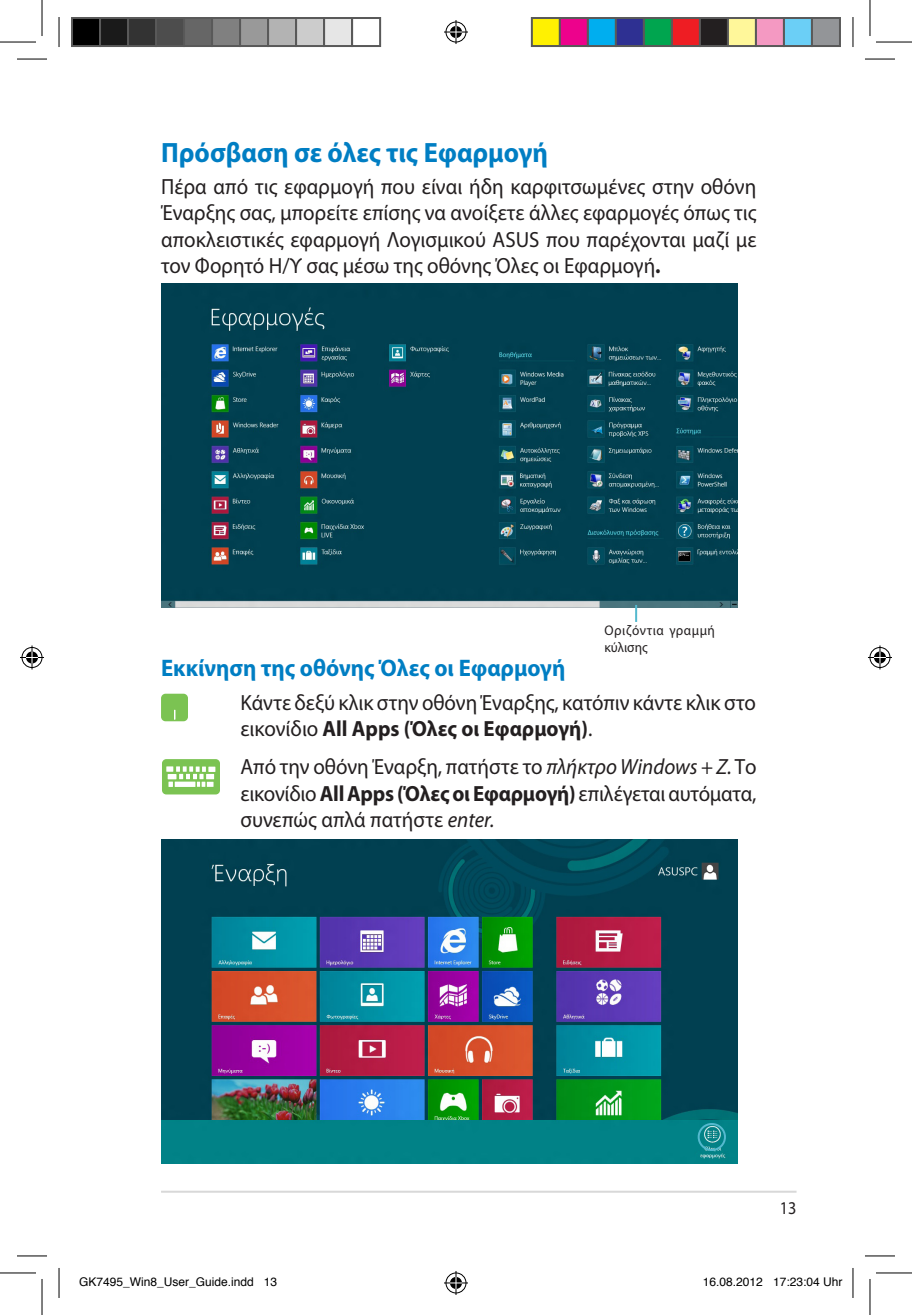
<style>
.page{position:relative;width:912px;height:1315px;background:#fff}
.page>*{position:absolute;margin:0;border:0;box-sizing:border-box;transform-origin:0 0}
.Heading_2{font:700 28px "Myriad Pro";color:#007ec3;scale:.95 1}
.Heading_3{font:700 24px "Myriad Pro";color:#007ec3;scale:.95 1}
.Body_Text{font:22px/26.4px "Myriad Pro";color:#231f20;text-align:justify;scale:.95 1}
.List{font:22px/26.4px "Myriad Pro";color:#231f20;scale:.95 1}
.t1{font:18px "Myriad Pro";color:#231f20;scale:.9 1}
.Figure_Label{font:14px/16.8px "Myriad Pro";letter-spacing:.045em;color:#231f20;scale:.95 1}
.t2{font:12px "Helvetica";color:#000}
.s1{font-weight:700}
.s2{font-style:italic}
</style>
<div class="page">
<hr style="left:161px;top:1190px;width:635px;height:2px;background:#d8d8d8">
<img style="left:161px;top:283px;width:576px;height:324px">
<svg style="left:635px;top:605px;width:2px;height:17px"></svg>
<div style="left:161px;top:693px;width:27px;height:28px;background:#7bc352;border-radius:4px"></div>
<div style="left:163px;top:759px;width:56px;height:34px;background:#7bc352;border-radius:4px"></div>
<div style="left:162px;top:759px;width:58px;height:35px;border:2px solid #7bc352;border-radius:4px"></div>
<div style="left:208px;top:766px;width:7px;height:6px;background:#fff"></div>
<svg style="left:166px;top:766px;width:47px;height:20px"></svg>
<img style="left:161px;top:839px;width:576px;height:324px">
<div style="left:697px;top:1122px;width:29px;height:28px;border:2px solid #54b9ce;border-radius:50%"></div>
<hr style="left:17px;top:59px;width:30px;height:1px;background:#000">
<hr style="left:865px;top:59px;width:30px;height:1px;background:#000">
<hr style="left:17px;top:1255px;width:30px;height:1px;background:#000">
<hr style="left:865px;top:1255px;width:30px;height:1px;background:#000">
<hr style="left:59px;top:17px;width:1px;height:30px;background:#000">
<hr style="left:59px;top:1267px;width:1px;height:30px;background:#000">
<hr style="left:852px;top:17px;width:1px;height:30px;background:#000">
<hr style="left:852px;top:1267px;width:1px;height:30px;background:#000">
<hr style="left:0;top:42px;width:36px;height:1px;background:#000">
<hr style="left:876px;top:42px;width:36px;height:1px;background:#000">
<hr style="left:0;top:1272px;width:36px;height:1px;background:#000">
<hr style="left:876px;top:1272px;width:36px;height:1px;background:#000">
<hr style="left:42px;top:0;width:1px;height:36px;background:#000">
<hr style="left:42px;top:1278px;width:1px;height:36px;background:#000">
<hr style="left:869px;top:0;width:1px;height:36px;background:#000">
<hr style="left:869px;top:1278px;width:1px;height:36px;background:#000">
<svg style="left:444px;top:20px;width:24px;height:24px"></svg>
<svg style="left:444px;top:1271px;width:24px;height:23px"></svg>
<svg style="left:20px;top:645px;width:24px;height:24px"></svg>
<svg style="left:868px;top:645px;width:24px;height:24px"></svg>
<div style="left:72px;top:18px;width:28px;height:28px;background:#000"></div>
<div style="left:71px;top:17px;width:30px;height:30px;border:2px solid #595959"></div>
<div style="left:100px;top:18px;width:28px;height:28px;background:#1a1a1a"></div>
<div style="left:99px;top:17px;width:30px;height:30px;border:2px solid #595959"></div>
<div style="left:128px;top:18px;width:28px;height:28px;background:#333"></div>
<div style="left:127px;top:17px;width:30px;height:30px;border:2px solid #595959"></div>
<div style="left:156px;top:18px;width:28px;height:28px;background:#4d4d4d"></div>
<div style="left:155px;top:17px;width:30px;height:30px;border:2px solid #595959"></div>
<div style="left:184px;top:18px;width:28px;height:28px;background:#666"></div>
<div style="left:183px;top:17px;width:30px;height:30px;border:2px solid #595959"></div>
<div style="left:212px;top:18px;width:28px;height:28px;background:#808080"></div>
<div style="left:211px;top:17px;width:30px;height:30px;border:2px solid #595959"></div>
<div style="left:240px;top:18px;width:28px;height:28px;background:#999"></div>
<div style="left:239px;top:17px;width:30px;height:30px;border:2px solid #595959"></div>
<div style="left:268px;top:18px;width:28px;height:28px;background:#b3b3b3"></div>
<div style="left:267px;top:17px;width:30px;height:30px;border:2px solid #595959"></div>
<div style="left:296px;top:18px;width:28px;height:28px;background:#ccc"></div>
<div style="left:295px;top:17px;width:30px;height:30px;border:2px solid #595959"></div>
<div style="left:324px;top:18px;width:28px;height:28px;background:#e6e6e6"></div>
<div style="left:323px;top:17px;width:30px;height:30px;border:2px solid #595959"></div>
<div style="left:351px;top:17px;width:30px;height:30px;border:2px solid #595959"></div>
<div style="left:532px;top:18px;width:28px;height:28px;background:#fff101"></div>
<div style="left:531px;top:17px;width:30px;height:30px;border:2px solid #595959"></div>
<div style="left:560px;top:18px;width:28px;height:28px;background:#ed028c"></div>
<div style="left:559px;top:17px;width:30px;height:30px;border:2px solid #595959"></div>
<div style="left:588px;top:18px;width:28px;height:28px;background:#00aeef"></div>
<div style="left:587px;top:17px;width:30px;height:30px;border:2px solid #595959"></div>
<div style="left:616px;top:18px;width:28px;height:28px;background:#2e3092"></div>
<div style="left:615px;top:17px;width:30px;height:30px;border:2px solid #595959"></div>
<div style="left:644px;top:18px;width:28px;height:28px;background:#00a54f"></div>
<div style="left:643px;top:17px;width:30px;height:30px;border:2px solid #595959"></div>
<div style="left:672px;top:18px;width:28px;height:28px;background:#ee1d23"></div>
<div style="left:671px;top:17px;width:30px;height:30px;border:2px solid #595959"></div>
<div style="left:700px;top:18px;width:28px;height:28px;background:#231f20"></div>
<div style="left:699px;top:17px;width:30px;height:30px;border:2px solid #595959"></div>
<div style="left:728px;top:18px;width:28px;height:28px;background:#fff79a"></div>
<div style="left:727px;top:17px;width:30px;height:30px;border:2px solid #595959"></div>
<div style="left:756px;top:18px;width:28px;height:28px;background:#f499c2"></div>
<div style="left:755px;top:17px;width:30px;height:30px;border:2px solid #595959"></div>
<div style="left:784px;top:18px;width:28px;height:28px;background:#6bcff6"></div>
<div style="left:783px;top:17px;width:30px;height:30px;border:2px solid #595959"></div>
<div style="left:812px;top:18px;width:28px;height:28px;background:#939598"></div>
<div style="left:811px;top:17px;width:30px;height:30px;border:2px solid #595959"></div>
<p class="Heading_2" style="left:161px;top:134px;width:409px">Πρόσβαση σε όλες τις εφαρμογή</p>
<p class="Body_Text" style="left:161px;top:173px;width:628px">Πέρα από τις εφαρμογή που είναι ήδη καρφιτσωμένες στην οθόνη Έναρξης σας, μπορείτε επίσης να ανοίξετε άλλες εφαρμογές όπως τις αποκλειστικές εφαρμογή Λογισμικού ASUS που παρέχονται μαζί με τον Φορητό Η/Υ σας μέσω της οθόνης Όλες οι εφαρμογή<span class="s1">.</span></p>
<p class="Heading_3" style="left:161px;top:652px;width:427px">Εκκίνηση της οθόνης Όλες οι εφαρμογή</p>
<p class="Figure_Label" style="left:604px;top:622px;width:118px">Οριζόντια γραμμή κύλισης</p>
<p class="List" style="left:240px;top:689px;width:544px">Κάντε δεξύ κλικ στην οθόνη Έναρξης, κατόπιν κάντε κλικ στο εικονίδιο <span class="s1">All Apps (Όλες οι εφαρμογή)</span>.</p>
<p class="List" style="left:240px;top:753px;width:545px;text-align:justify">Από την οθόνη Έναρξη, πατήστε το <span class="s2">πλήκτρο Windows + Z.</span> Το εικονίδιο <span class="s1">All Apps (Όλες οι εφαρμογή)</span> επιλέγεται αυτόματα, συνεπώς απλά πατήστε <span class="s2">enter.</span></p>
<p class="t1" style="left:780px;top:1196px;width:18px">13</p>
<p class="t2" style="left:79px;top:1271px;width:200px">GK7495_Win8_User_Guide.indd 13</p>
<p class="t2" style="left:703px;top:1271px;width:141px">16.08.2012 17:23:04 Uhr</p>
</div>
